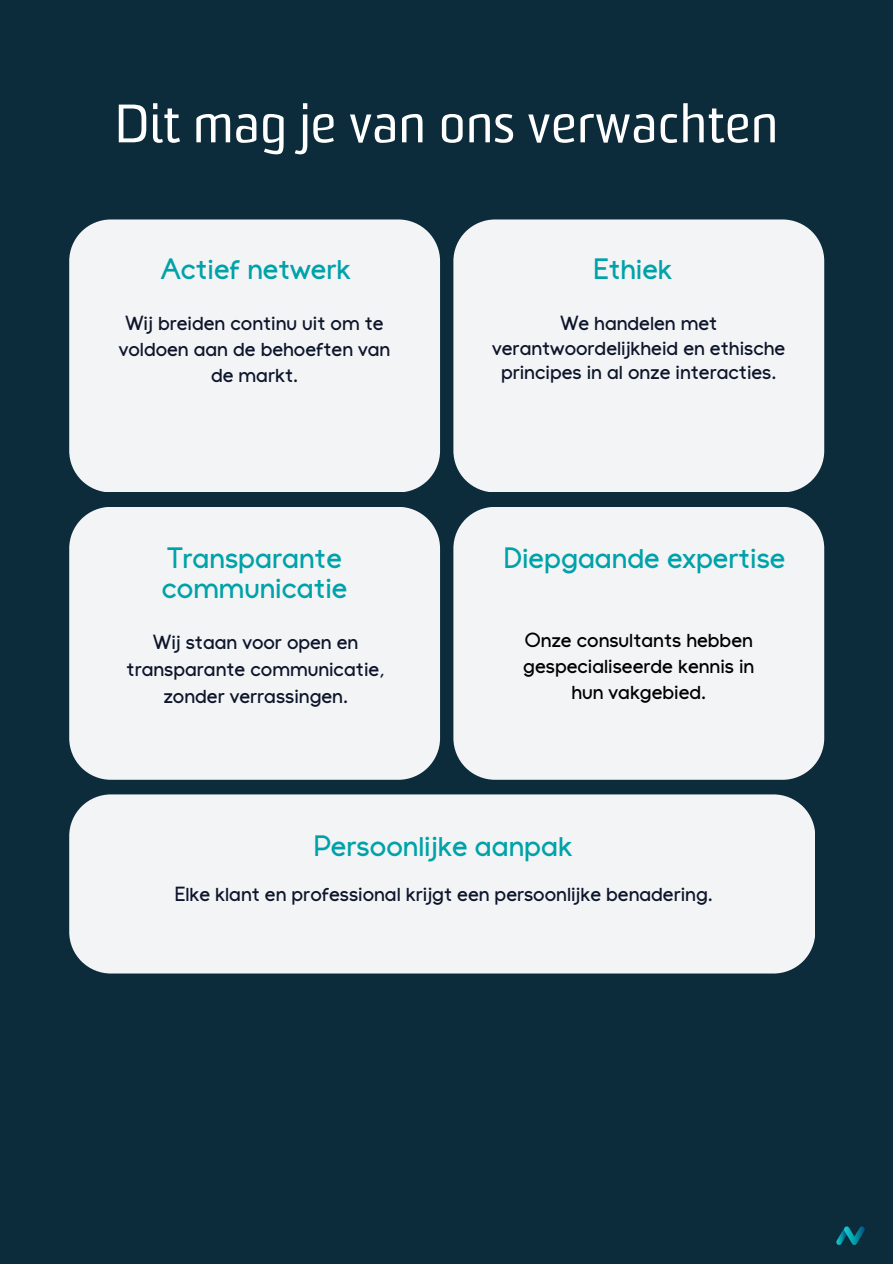
<style>
.page{position:relative;width:893px;height:1264px;background:#fff}
.page>*{position:absolute;margin:0;border:0;box-sizing:border-box;transform-origin:0 0}
.t1{font:52.5px "Sommet";letter-spacing:.015em;color:#fff}
.t2{font:600 28.05px/29.2px "Galey";color:#00a2a9}
.t3{font:600 19.5px/25.8px "Galey";color:#0c152a;text-align:center}
.t4{font:600 19.5px/25.8px "Galey";color:#000;text-align:center}
</style>
<div class="page">
<div style="left:0;top:0;width:892px;height:1263px;background:#0c2b3b"></div>
<div style="left:69px;top:219px;width:371px;height:273px;background:#f3f4f6"></div>
<div style="left:69px;top:507px;width:371px;height:272px;background:#f3f4f6"></div>
<div style="left:69px;top:794px;width:746px;height:179px;background:#f3f4f6"></div>
<div style="left:453px;top:219px;width:371px;height:273px;background:#f3f4f6"></div>
<div style="left:453px;top:507px;width:371px;height:272px;background:#f3f4f6"></div>
<img style="left:836px;top:1226px;width:29px;height:18px">
<h1 class="t1" style="left:115px;top:103px;width:664px">Dit mag je van ons verwachten</h1>
<h2 class="t2" style="left:161px;top:257px;width:192px">Actief netwerk</h2>
<p class="t3" style="left:119px;top:312px;width:273px">Wij breiden continu uit om te voldoen aan de behoeften van de markt.</p>
<p class="t2" style="left:162px;top:546px;width:187px">Transparante communicatie</p>
<p class="t2" style="left:593px;top:257px;width:80px">Ethiek</p>
<p class="t3" style="left:492px;top:313px;width:295px;line-height:24.8px">We handelen met verantwoordelijkheid en ethische principes in al onze interacties.</p>
<h2 class="t2" style="left:503px;top:546px;width:283px">Diepgaande expertise</h2>
<h2 class="t3" style="left:127px;top:630px;width:260px;line-height:27px">Wij staan voor open en transparante communicatie, zonder verrassingen.</h2>
<p class="t4" style="left:523px;top:629px;width:233px">Onze consultants hebben gespecialiseerde kennis in hun vakgebied.</p>
<h2 class="t2" style="left:314px;top:834px;width:260px">Persoonlijke aanpak</h2>
<h2 class="t3" style="left:175px;top:883px;width:539px">Elke klant en professional krijgt een persoonlijke benadering.</h2>
</div>
